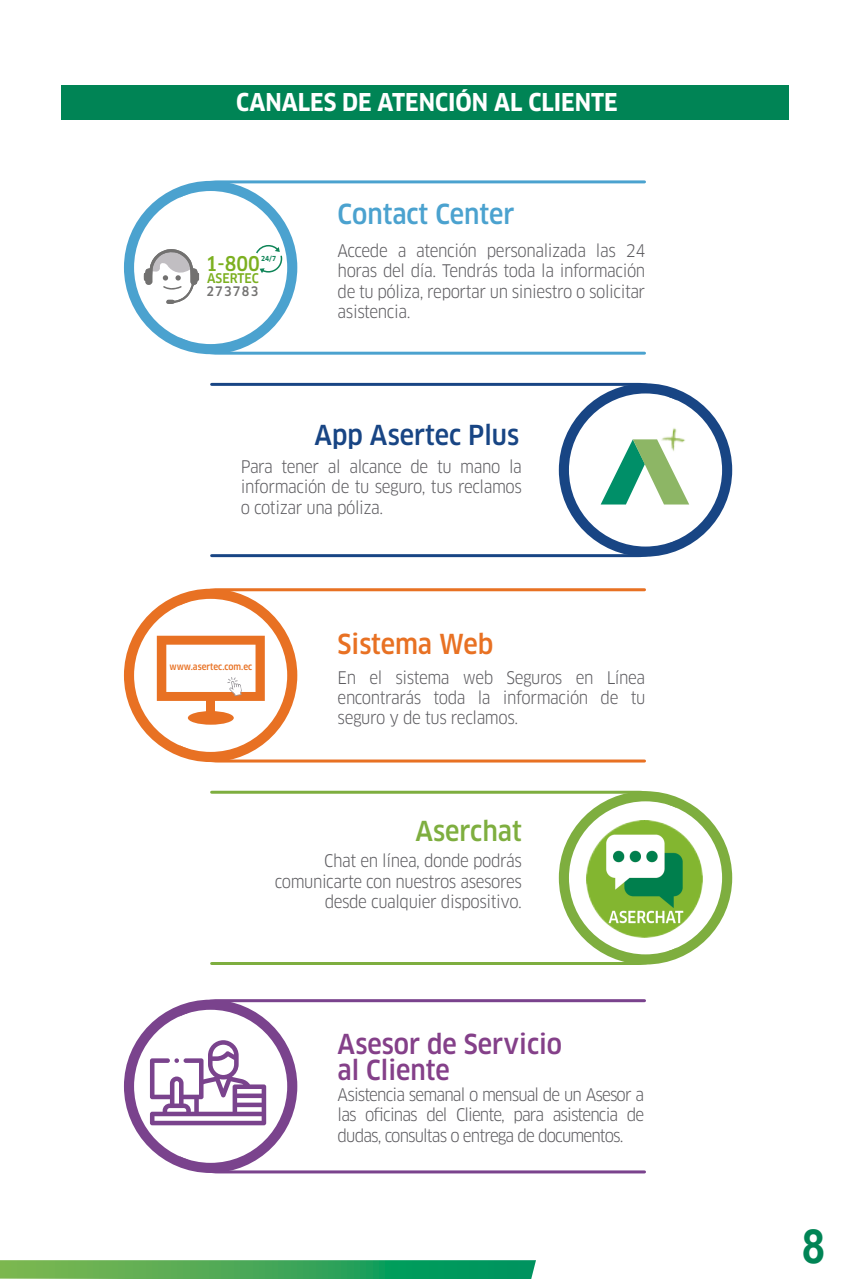
<style>
.page{position:relative;width:854px;height:1279px;background:#fff}
.page>*{position:absolute;margin:0;border:0;box-sizing:border-box;transform-origin:0 0}
.t1{font:700 47.1px "Arial";color:#008455;scale:.9 1}
.t2{font:500 condensed 27px/25.5px "Clan OT";color:#844089}
.t3{font:500 condensed 27px "Clan OT";color:#184584}
.t4{font:500 condensed 27px "Clan OT";color:#4ba2cf}
.t5{font:500 condensed 27px "Clan OT";color:#e87123}
.t6{font:500 condensed 27px "Clan OT";color:#7eae3f}
.t7{font:700 condensed 24px "Clan OT";color:#fff}
.t8{font:500 condensed 19.8px "Clan OT";color:#7cb020}
.t9{font:condensed 17.1px/20.4px "Clan OT";letter-spacing:-.025em;color:#5c5b5f;text-align:justify}
.t10{font:500 condensed 12.9px "Clan OT";color:#7cb020}
.t11{font:500 condensed 12.9px "Clan OT";letter-spacing:.1em;color:#727170}
.t12{font:500 condensed 9px "Clan OT";color:#e87123}
.t13{font:700 condensed 6.9px "Clan OT";color:#0e8457}
</style>
<div class="page">
<div style="left:61px;top:85px;width:727px;height:34px;background:#008455"></div>
<svg style="left:0;top:1260px;width:536px;height:19px;background:#3ea75a"></svg>
<svg style="left:206px;top:180px;width:440px;height:175px"></svg>
<svg style="left:205px;top:588px;width:441px;height:175px"></svg>
<svg style="left:124px;top:589px;width:173px;height:173px"></svg>
<svg style="left:212px;top:999px;width:434px;height:175px"></svg>
<svg style="left:124px;top:999px;width:173px;height:174px"></svg>
<svg style="left:210px;top:382px;width:445px;height:176px"></svg>
<svg style="left:558px;top:383px;width:174px;height:173px"></svg>
<img style="left:658px;top:426px;width:27px;height:26px">
<svg style="left:210px;top:790px;width:444px;height:175px"></svg>
<svg style="left:558px;top:791px;width:174px;height:173px"></svg>
<img style="left:586px;top:821px;width:116px;height:116px">
<svg style="left:124px;top:181px;width:173px;height:173px"></svg>
<h3 class="t7" style="left:236px;top:89px;width:383px">CANALES DE ATENCIÓN AL CLIENTE</h3>
<p class="t13" style="left:261px;top:255px;width:16px">24/7</p>
<p class="t8" style="left:206px;top:252px;width:56px">1-800</p>
<p class="t10" style="left:207px;top:271px;width:53px">ASERTEC</p>
<p class="t11" style="left:206px;top:283px;width:53px">273783</p>
<h2 class="t4" style="left:337px;top:198px;width:178px">Contact Center</h2>
<p class="t9" style="left:337px;top:240px;width:309px">Accede a atención personalizada las 24 horas del día. Tendrás toda la información de tu póliza, reportar un siniestro o solicitar asistencia.</p>
<h2 class="t3" style="left:314px;top:419px;width:206px">App Asertec Plus</h2>
<p class="t9" style="left:241px;top:456px;width:282px">Para tener al alcance de tu mano la información de tu seguro, tus reclamos o cotizar una póliza.</p>
<p class="t12" style="left:169px;top:662px;width:84px">www.asertec.com.ec</p>
<h2 class="t5" style="left:337px;top:628px;width:157px">Sistema Web</h2>
<p class="t9" style="left:337px;top:667px;width:309px">En el sistema web Seguros en Línea encontrarás toda la información de tu seguro y de tus reclamos.</p>
<h2 class="t6" style="left:415px;top:815px;width:108px">Aserchat</h2>
<p class="t9" style="left:275px;top:850px;width:248px;text-align:right">Chat en línea, donde podrás comunicarte con nuestros asesores desde cualquier dispositivo.</p>
<h2 class="t2" style="left:337px;top:1032px;width:226px">Asesor de Servicio al Cliente</h2>
<p class="t9" style="left:337px;top:1084px;width:308px">Asistencia semanal o mensual de un Asesor a las oficinas del Cliente, para asistencia de dudas, consultas o entrega de documentos.</p>
<h1 class="t1" style="left:801px;top:1213px;width:28px">8</h1>
</div>
